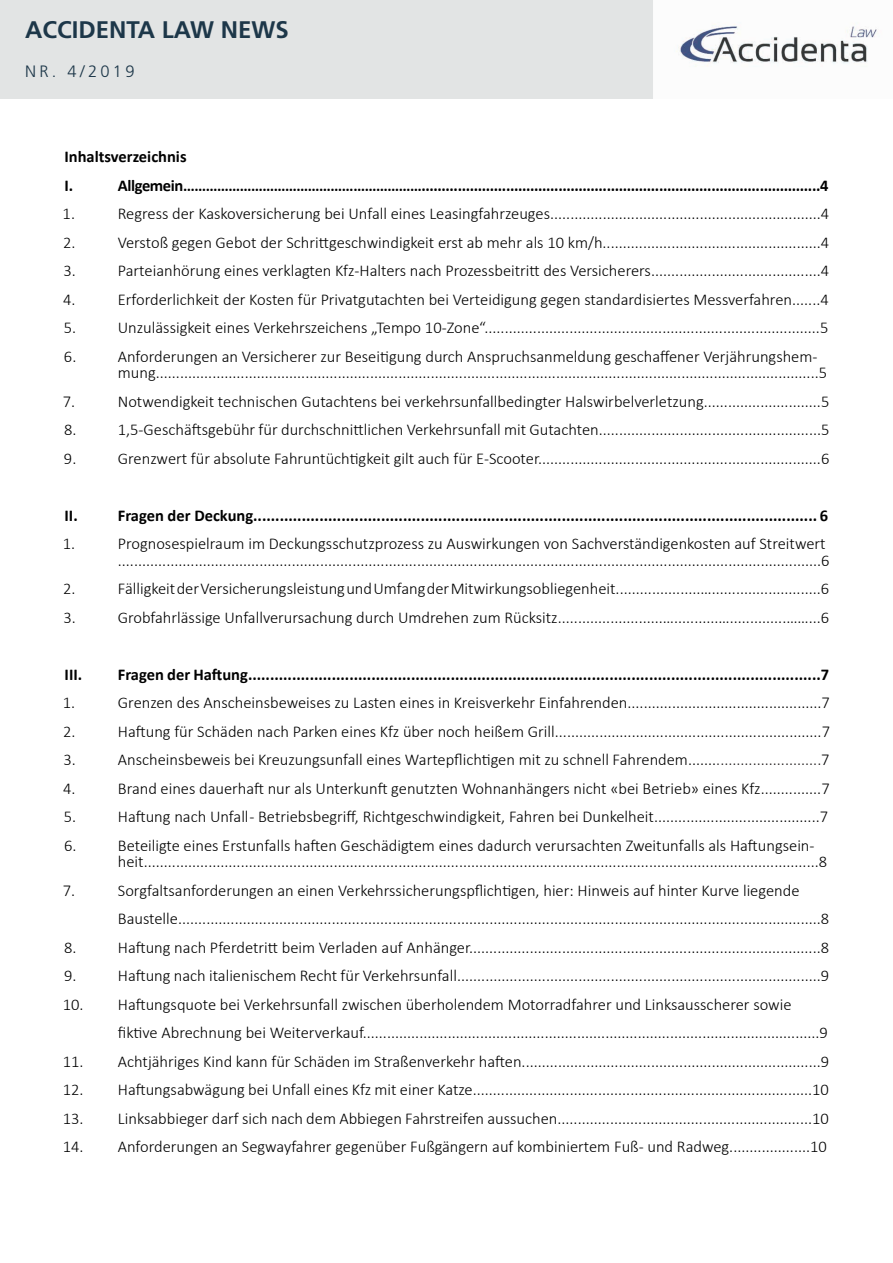
<style>
.page{position:relative;width:893px;height:1263px;background:#fff}
.page>*{position:absolute;margin:0;border:0;box-sizing:border-box;transform-origin:0 0}
.t1{font:700 24px "Frutiger LT Std";color:#1d3749}
.t2{font:300 16.5px/16.5px "Calibri";color:#000001}
.t3{font:700 16.5px/28.5px "Calibri";color:#000001}
.t4{font:700 16.5px "Calibri";letter-spacing:-.025em;color:#000001}
.t5{font:300 16.5px "Frutiger LT Std";letter-spacing:.2em;color:#1d3749}
.s1{color:#231f20}
</style>
<div class="page">
<img style="left:676px;top:24px;width:201px;height:43px">
<div style="left:0;top:0;width:654px;height:99px;background:#e2e4e4"></div>
<h1 class="t1" style="left:25px;top:16px;width:265px">ACCIDENTA LAW NEWS</h1>
<p class="t5" style="left:25px;top:62px;width:111px">NR. 4/2019</p>
<p class="t5" style="left:68px;top:62px;width:11px">1</p>
<p class="t5" style="left:113px;top:62px;width:23px">20</p>
<p class="t3" style="left:65px;top:142px;width:124px">Inhaltsverzeichnis<br>I.</p>
<p class="t4" style="left:118px;top:174px;width:712px">Allgemein………………………………………………………...................................................................................................4</p>
<p class="t2" style="left:63px;top:205px;width:14px">1.</p>
<p class="t2" style="left:118px;top:205px;width:713px">Regress der Kaskoversicherung bei Unfall eines Leasingfahrzeuges...................................................................4</p>
<p class="t2" style="left:63px;top:234px;width:14px">2.</p>
<p class="t2" style="left:118px;top:234px;width:713px">Verstoß gegen Gebot der Schrittgeschwindigkeit erst ab mehr als 10 km/h......................................................4</p>
<p class="t2" style="left:64px;top:262px;width:14px">3.</p>
<p class="t2" style="left:118px;top:262px;width:713px">Parteianhörung eines verklagten Kfz-Halters nach Prozessbeitritt des Versicherers..........................................4</p>
<p class="t2" style="left:63px;top:291px;width:14px">4.</p>
<p class="t2" style="left:118px;top:291px;width:712px">Erforderlichkeit der Kosten für Privatgutachten bei Verteidigung gegen standardisiertes Messverfahren.......4</p>
<p class="t2" style="left:64px;top:319px;width:14px">5.</p>
<p class="t2" style="left:118px;top:319px;width:712px">Unzulässigkeit eines Verkehrszeichens „Tempo 10-Zone“...................................................................................5</p>
<p class="t2" style="left:64px;top:348px;width:14px">6.</p>
<p class="t2" style="left:118px;top:348px;width:711px">Anforderungen an Versicherer zur Beseitigung durch Anspruchsanmeldung geschaffener Verjährungshem&shy;mung....................................................................................................................................................................5</p>
<p class="t2" style="left:63px;top:393px;width:14px">7.</p>
<p class="t2" style="left:118px;top:393px;width:713px">Notwendigkeit technischen Gutachtens bei verkehrsunfallbedingter Halswirbelverletzung.............................5</p>
<p class="t2" style="left:64px;top:421px;width:14px">8.</p>
<p class="t2" style="left:118px;top:421px;width:713px">1,5-Geschäftsgebühr für durchschnittlichen Verkehrsunfall mit Gutachten.......................................................5</p>
<p class="t2" style="left:64px;top:450px;width:14px">9.</p>
<p class="t2" style="left:118px;top:450px;width:713px">Grenzwert für absolute Fahruntüchtigkeit gilt auch für E-Scooter......................................................................6</p>
<p class="t3" style="left:65px;top:501px;width:15px">II.</p>
<p class="t3" style="left:118px;top:501px;width:712px">Fragen der Deckung................................................................................................................................ 6</p>
<p class="t2" style="left:63px;top:535px;width:14px">1.</p>
<p class="t2" style="left:118px;top:535px;width:713px">Prognosespielraum im Deckungsschutzprozess zu Auswirkungen von Sachverständigenkosten auf Streitwert ..............................................................................................................................................................................6</p>
<p class="t2" style="left:63px;top:580px;width:14px">2.</p>
<p class="t2" style="left:118px;top:580px;width:713px">FälligkeitderVersicherungsleistungundUmfangderMitwirkungsobliegenheit.....................…...........................6</p>
<p class="t2" style="left:64px;top:609px;width:14px">3.</p>
<p class="t2" style="left:118px;top:609px;width:713px">Grobfahrlässige Unfallverursachung durch Umdrehen zum Rücksitz..........................…...........…..............……...6</p>
<p class="t3" style="left:65px;top:660px;width:19px">III.</p>
<p class="t3" style="left:118px;top:660px;width:713px">Fragen der Haftung..................................................................................................................................7</p>
<p class="t2" style="left:63px;top:694px;width:14px">1.</p>
<p class="t2" style="left:118px;top:694px;width:713px">Grenzen des Anscheinsbeweises zu Lasten eines in Kreisverkehr Einfahrenden................................................7</p>
<p class="t2" style="left:63px;top:723px;width:14px">2.</p>
<p class="t2" style="left:118px;top:723px;width:714px">Haftung für Schäden nach Parken eines Kfz über noch heißem Grill..................................................................7</p>
<p class="t2" style="left:64px;top:751px;width:14px">3.</p>
<p class="t2" style="left:118px;top:751px;width:713px">Anscheinsbeweis bei Kreuzungsunfall eines Wartepflichtigen mit zu schnell Fahrendem.......<span class="s1">..........................</span>7</p>
<p class="t2" style="left:63px;top:780px;width:14px">4.</p>
<p class="t2" style="left:118px;top:780px;width:713px">Brand eines dauerhaft nur als Unterkunft genutzten Wohnanhängers nicht «bei Betrieb» eines Kfz...............7</p>
<p class="t2" style="left:64px;top:808px;width:14px">5.</p>
<p class="t2" style="left:118px;top:808px;width:712px">Haftung nach Unfall- Betriebsbegriff, Richtgeschwindigkeit, Fahren bei Dunkelheit.........................................7</p>
<p class="t2" style="left:64px;top:837px;width:14px">6.</p>
<p class="t2" style="left:118px;top:837px;width:711px">Beteiligte eines Erstunfalls haften Geschädigtem eines dadurch verursachten Zweitunfalls als Haftungsein&shy;heit.......................................................................................................................................................................8</p>
<p class="t2" style="left:63px;top:882px;width:14px">7.</p>
<p class="t2" style="left:118px;top:876px;width:713px;line-height:28.5px">Sorgfaltsanforderungen an einen Verkehrssicherungspflichtigen, hier: Hinweis auf hinter Kurve liegende<br>Baustelle...............................................................................................................................................................8</p>
<p class="t2" style="left:64px;top:939px;width:14px">8.</p>
<p class="t2" style="left:118px;top:939px;width:713px">Haftung nach Pferdetritt beim Verladen auf Anhänger.......................................................................................8</p>
<p class="t2" style="left:64px;top:967px;width:14px">9.</p>
<p class="t2" style="left:118px;top:967px;width:713px">Haftung nach italienischem Recht für Verkehrsunfall..........................................................................................9</p>
<p class="t2" style="left:118px;top:990px;width:712px;line-height:28.5px;text-indent:-55px">10. Haftungsquote bei Verkehrsunfall zwischen überholendem Motorradfahrer und Linksausscherer sowie fiktive Abrechnung bei Weiterverkauf.................................................................................................................9</p>
<p class="t2" style="left:63px;top:1053px;width:768px">11. Achtjähriges Kind kann für Schäden im Straßenverkehr haften..........................................................................9</p>
<p class="t2" style="left:63px;top:1081px;width:768px">12. Haftungsabwägung bei Unfall eines Kfz mit einer Katze....................................................................................10</p>
<p class="t2" style="left:63px;top:1110px;width:768px">13. Linksabbieger darf sich nach dem Abbiegen Fahrstreifen aussuchen...............................................................10</p>
<p class="t2" style="left:63px;top:1138px;width:766px">14. Anforderungen an Segwayfahrer gegenüber Fußgängern auf kombiniertem Fuß- und Radweg....................10</p>
</div>
